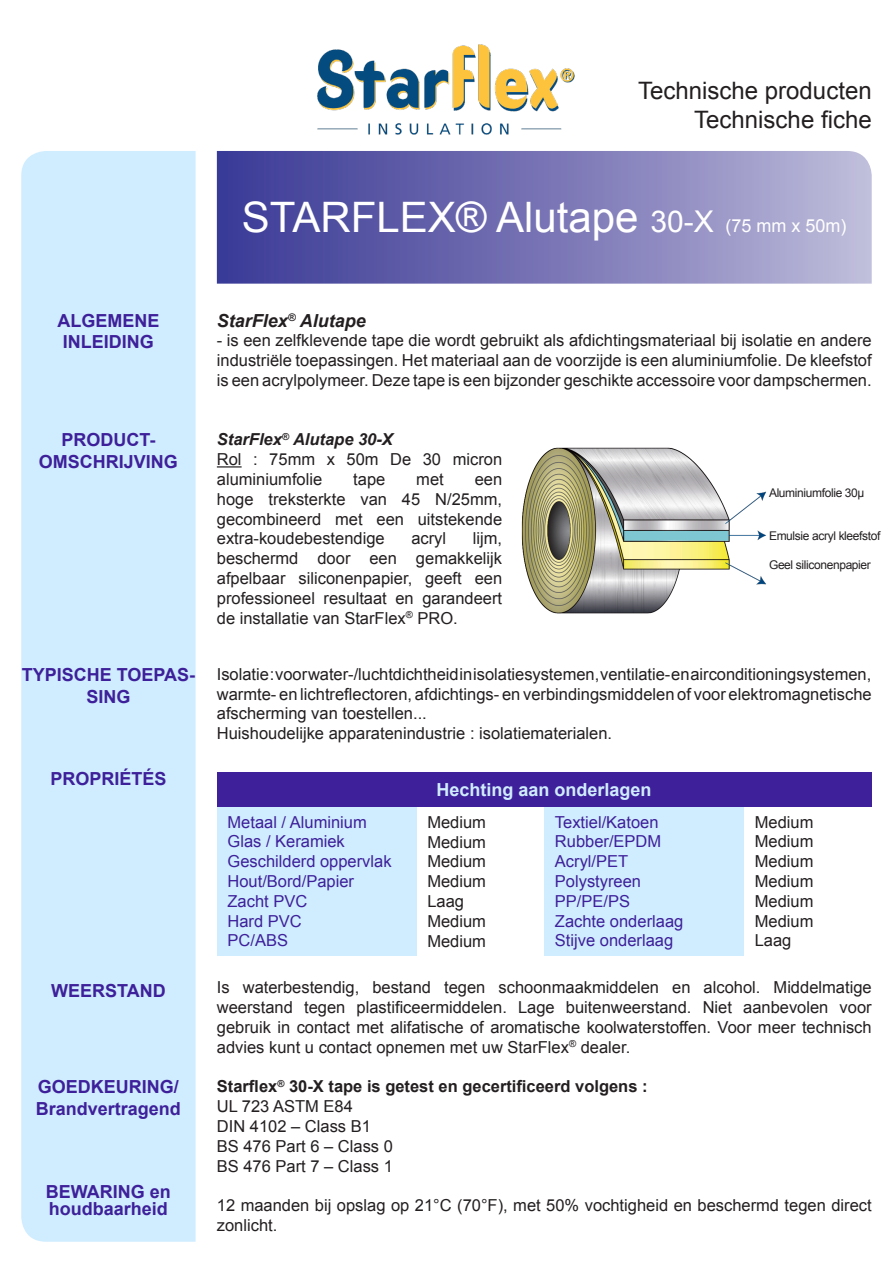
<style>
.page{position:relative;width:893px;height:1263px;background:#fff}
.page>*{position:absolute;margin:0;border:0;box-sizing:border-box;transform-origin:0 0}
.t1{font:42px "Arial";color:#fff}
.t2{font:24px/28.8px "Arial";color:#231f20;text-align:right}
.t3{font:700 18px/21.6px "Arial";color:#3e209a}
.t4{font:700 18px "Arial";color:#d0edff}
.t5{font:italic 700 18px "Arial";color:#231f20}
.t6{font:16.5px/19.8px "Arial";color:#231f20;text-align:justify}
.t7{font:16.5px/19.8px "Arial";color:#3e209a}
.t8{font:700 16.5px "Arial";color:#231f20}
.t9{font:italic 700 16.5px "Arial";color:#231f20}
.t10{font:12px "Arial";letter-spacing:-.03em;color:#231f20}
.s1{font-size:30px}
.s2{font-size:18px}
</style>
<div class="page">
<div style="left:544px;top:806px;width:200px;height:150px;background:#d0edff"></div>
<div style="left:217px;top:806px;width:200px;height:150px;background:#d0edff"></div>
<img style="left:317px;top:44px;width:258px;height:91px">
<div style="left:21px;top:151px;width:175px;height:1091px;background:#d0edff"></div>
<svg style="left:217px;top:151px;width:655px;height:133px;background:#7a77b6"></svg>
<svg style="left:217px;top:466px;width:25px;height:1px"></svg>
<div style="left:217px;top:772px;width:655px;height:34px;background:#3e209a"></div>
<img style="left:521px;top:447px;width:245px;height:167px">
<p class="t2" style="left:638px;top:77px;width:235px">Technische producten<br>Technische fiche</p>
<p class="t1" style="left:242px;top:190px;width:606px">STARFLEX® Alutape <span class="s1">30-X</span> <span class="s2">(75 mm x 50m)</span></p>
<p class="t3" style="left:57px;top:310px;width:104px">ALGEMENE</p>
<p class="t3" style="left:63px;top:331px;width:93px">INLEIDING</p>
<p class="t3" style="left:61px;top:430px;width:95px">PRODUCT-</p>
<p class="t3" style="left:39px;top:451px;width:141px">OMSCHRIJVING</p>
<p class="t3" style="left:22px;top:664px;width:175px;text-align:center">TYPISCHE TOEPAS-<br>SING</p>
<p class="t3" style="left:50px;top:768px;width:118px">PROPRIÉTÉS</p>
<p class="t3" style="left:51px;top:980px;width:116px">WEERSTAND</p>
<p class="t3" style="left:36px;top:1077px;width:147px">GOEDKEURING/<br>Brandvertragend</p>
<p class="t3" style="left:46px;top:1184px;width:127px;line-height:16.5px">BEWARING en houdbaarheid</p>
<p class="t5" style="left:217px;top:308px;width:151px">StarFlex<sup>®</sup> Alutape</p>
<p class="t6" style="left:217px;top:331px;width:656px">- is een zelfklevende tape die wordt gebruikt als afdichtingsmateriaal bij isolatie en andere industriële toepassingen. Het materiaal aan de voorzijde is een aluminiumfolie. De kleefstof is een acrylpolymeer. Deze tape is een bijzonder geschikte accessoire voor dampschermen.</p>
<p class="t9" style="left:217px;top:429px;width:178px">StarFlex<sup>®</sup> Alutape 30-X</p>
<p class="t6" style="left:217px;top:450px;width:287px">Rol : 75mm x 50m De 30 micron aluminiumfolie</p>
<p class="t6" style="left:353px;top:469px;width:34px">tape</p>
<p class="t6" style="left:416px;top:469px;width:29px">met</p>
<p class="t6" style="left:217px;top:469px;width:287px;text-indent:258px">een hoge treksterkte van 45 N/25mm, gecombineerd met een uitstekende extra-koudebestendige</p>
<p class="t6" style="left:217px;top:529px;width:287px;text-indent:256px">lijm, beschermd door een gemakkelijk afpelbaar siliconenpapier, geeft een professioneel resultaat en garandeert de installatie van StarFlex<sup>®</sup> PRO.</p>
<p class="t6" style="left:411px;top:529px;width:36px">acryl</p>
<p class="t10" style="left:769px;top:485px;width:97px">Aluminiumfolie 30µ</p>
<p class="t10" style="left:769px;top:528px;width:113px">Emulsie acryl kleefstof</p>
<p class="t10" style="left:769px;top:557px;width:103px">Geel siliconenpapier</p>
<p class="t6" style="left:217px;top:664px;width:656px">Isolatie : voor water-/luchtdichtheid in isolatiesystemen, ventilatie- en airconditioningsystemen, warmte- en lichtreflectoren, afdichtings- en verbindingsmiddelen of voor elektromagnetische afscherming van toestellen...</p>
<p class="t6" style="left:217px;top:724px;width:397px">Huishoudelijke apparatenindustrie : isolatiematerialen.</p>
<p class="t7" style="left:227px;top:812px;width:141px">Metaal / Aluminium</p>
<p class="t7" style="left:227px;top:832px;width:119px">Glas / Keramiek</p>
<p class="t7" style="left:227px;top:852px;width:166px">Geschilderd oppervlak</p>
<p class="t7" style="left:227px;top:871px;width:128px">Hout/Bord/Papier</p>
<p class="t7" style="left:227px;top:891px;width:81px">Zacht PVC</p>
<p class="t7" style="left:227px;top:911px;width:76px">Hard PVC</p>
<p class="t7" style="left:227px;top:931px;width:62px">PC/ABS</p>
<p class="t4" style="left:437px;top:777px;width:217px">Hechting aan onderlagen</p>
<p class="t6" style="left:427px;top:812px;width:60px">Medium</p>
<p class="t6" style="left:427px;top:832px;width:60px">Medium</p>
<p class="t6" style="left:427px;top:852px;width:60px">Medium</p>
<p class="t6" style="left:427px;top:872px;width:60px">Medium</p>
<p class="t6" style="left:427px;top:891px;width:38px">Laag</p>
<p class="t6" style="left:427px;top:911px;width:60px">Medium</p>
<p class="t6" style="left:427px;top:931px;width:60px">Medium</p>
<p class="t7" style="left:555px;top:812px;width:105px">Textiel/Katoen</p>
<p class="t7" style="left:555px;top:832px;width:108px">Rubber/EPDM</p>
<p class="t7" style="left:555px;top:852px;width:88px">Acryl/PET<br>Polystyreen</p>
<p class="t7" style="left:555px;top:891px;width:77px">PP/PE/PS</p>
<p class="t7" style="left:555px;top:911px;width:130px">Zachte onderlaag<br>Stijve onderlaag</p>
<p class="t6" style="left:755px;top:812px;width:60px">Medium</p>
<p class="t6" style="left:755px;top:832px;width:60px">Medium</p>
<p class="t6" style="left:755px;top:852px;width:60px">Medium</p>
<p class="t6" style="left:755px;top:871px;width:60px">Medium</p>
<p class="t6" style="left:755px;top:891px;width:60px">Medium</p>
<p class="t6" style="left:755px;top:911px;width:60px">Medium</p>
<p class="t6" style="left:755px;top:931px;width:38px">Laag</p>
<p class="t6" style="left:217px;top:978px;width:656px">Is waterbestendig, bestand tegen schoonmaakmiddelen en alcohol. Middelmatige weerstand tegen plastificeermiddelen. Lage buitenweerstand. Niet aanbevolen voor gebruik in contact met alifatische of aromatische koolwaterstoffen. Voor meer technisch advies kunt u contact opnemen met uw StarFlex<sup>®</sup> dealer.</p>
<p class="t8" style="left:217px;top:1076px;width:432px">Starflex<sup>®</sup> 30-X tape is getest en gecertificeerd volgens :</p>
<p class="t6" style="left:217px;top:1097px;width:138px">UL 723 ASTM E84</p>
<p class="t6" style="left:217px;top:1116px;width:156px">DIN 4102 – Class B1</p>
<p class="t6" style="left:217px;top:1136px;width:178px">BS 476 Part 6 – Class 0</p>
<p class="t6" style="left:217px;top:1156px;width:178px">BS 476 Part 7 – Class 1</p>
<p class="t6" style="left:217px;top:1196px;width:656px">12 maanden bij opslag op 21°C (70°F), met 50% vochtigheid en beschermd tegen direct zonlicht.</p>
</div>
